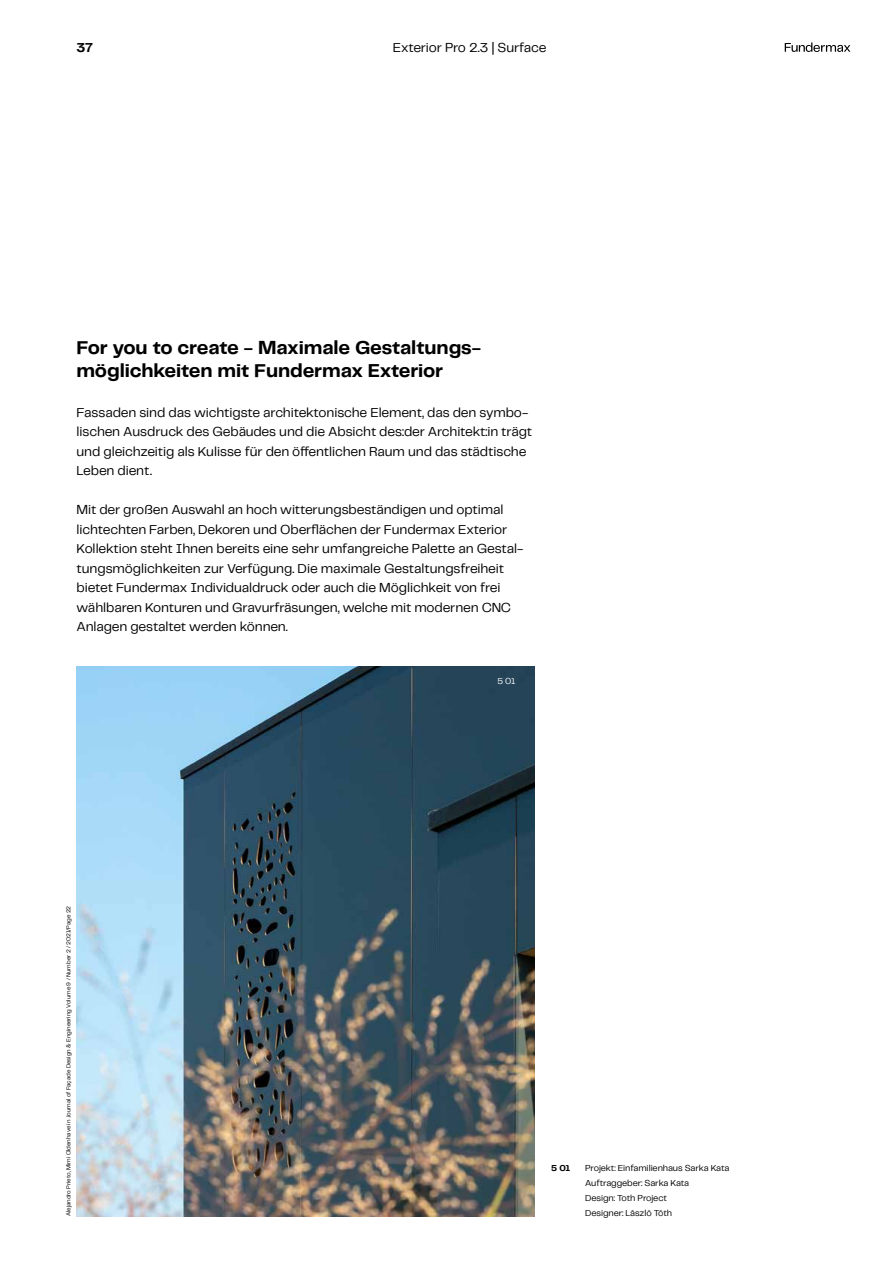
<style>
.page{position:relative;width:893px;height:1263px;background:#fff}
.page>*{position:absolute;margin:0;border:0;box-sizing:border-box;transform-origin:0 0}
.t1{font:700 19.5px/23.4px "Telegraf";letter-spacing:-.01em;color:#000}
.t2{font:13.5px/19.5px "Telegraf";letter-spacing:-.01em;color:#000}
.t3{font:700 13.5px "Telegraf";color:#000}
.t4{font:9px/15px "Telegraf";letter-spacing:-.01em;color:#000}
.t5{font:700 9px "Telegraf";color:#000}
.t6{font:9px "Telegraf";color:#fff}
.t7{font:6px "Telegraf";letter-spacing:-.01em;color:#000}
</style>
<div class="page">
<svg style="left:785px;top:43px;width:65px;height:9px"></svg>
<img style="left:77px;top:666px;width:457px;height:550px">
<p class="t3" style="left:77px;top:38px;width:18px">37</p>
<p class="t2" style="left:393px;top:37px;width:155px">Exterior Pro 2.3 | Surface</p>
<h1 class="t1" style="left:77px;top:336px;width:406px">For you to create - Maximale Gestaltungs&shy;möglichkeiten mit Fundermax Exterior</h1>
<p class="t2" style="left:77px;top:402px;width:457px">Fassaden sind das wichtigste architektonische Element, das den symbo&shy;lischen Ausdruck des Gebäudes und die Absicht des:der Architekt:in trägt und gleichzeitig als Kulisse für den öffentlichen Raum und das städtische Leben dient.</p>
<p class="t2" style="left:77px;top:499px;width:448px">Mit der großen Auswahl an hoch witterungsbeständigen und optimal lichtechten Farben, Dekoren und Oberflächen der Fundermax Exterior Kollektion steht Ihnen bereits eine sehr umfangreiche Palette an Gestal&shy;tungsmöglichkeiten zur Verfügung. Die maximale Gestaltungsfreiheit bietet Fundermax Individualdruck oder auch die Möglichkeit von frei wählbaren Konturen und Gravurfräsungen, welche mit modernen CNC Anlagen gestaltet werden können.</p>
<p class="t7" style="left:65px;top:1216px;width:312px;rotate:-90deg">Alejandro Prieto, Mimi Oldenhave in Journal of Façade Design &amp; Engineering Volume 9 / Number 2 / 2021/Page 22</p>
<p class="t6" style="left:497px;top:675px;width:19px">5 01</p>
<p class="t5" style="left:551px;top:1162px;width:21px">5 01</p>
<p class="t4" style="left:585px;top:1160px;width:146px">Projekt: Einfamilienhaus Sarka Kata<br>Auftraggeber: Sarka Kata<br>Design: Toth Project<br>Designer: László Tóth</p>
</div>
